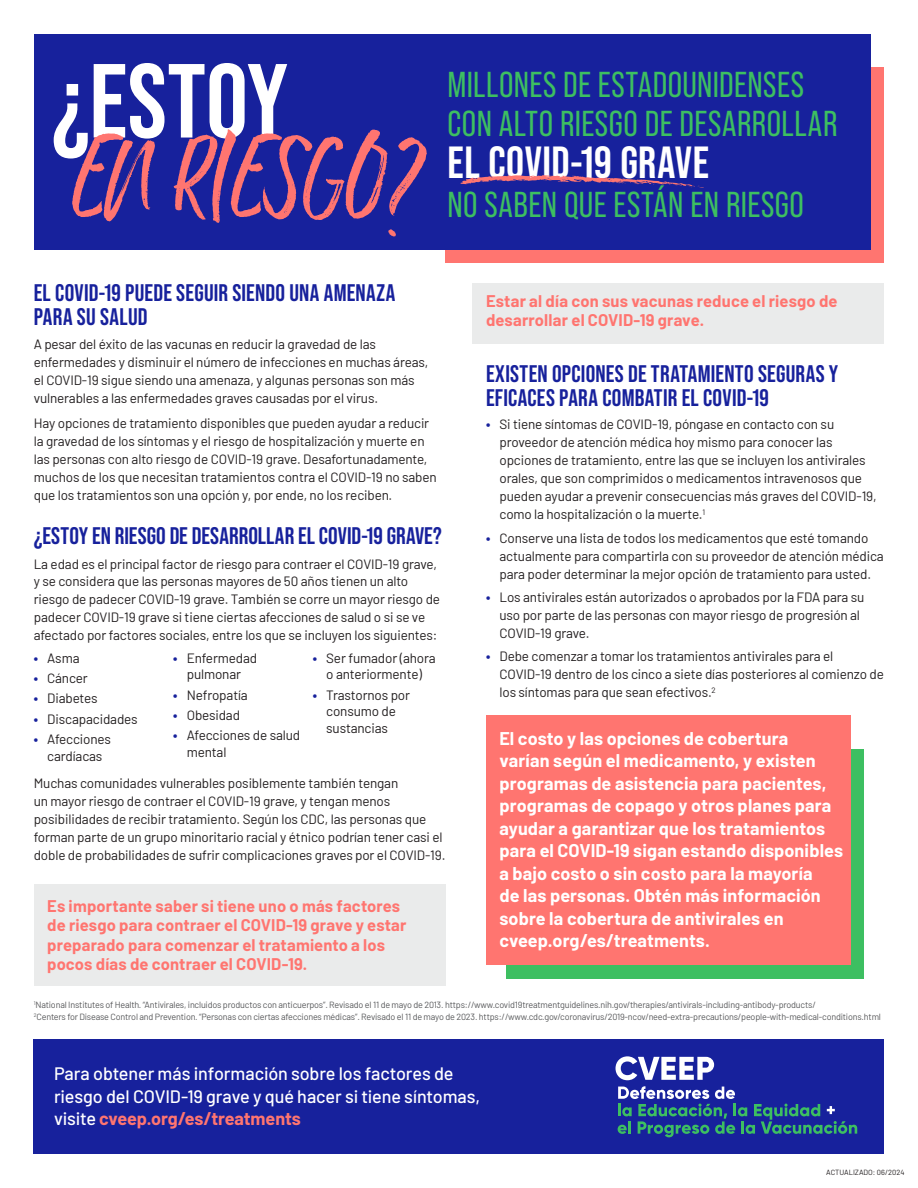
<style>
.page{position:relative;width:918px;height:1188px;background:#fff}
.page>*{position:absolute;margin:0;border:0;box-sizing:border-box;transform-origin:0 0}
.t1{font:700 105px "Bebas Neue Pro";letter-spacing:.005em;color:#fff}
.t2{font:90px "Ernestand Emily";color:#ff7570}
.t3{font:700 45px "Bebas Neue Pro";letter-spacing:.01em;color:#fff}
.t4{font:36px/39px "Bebas Neue Pro";letter-spacing:.015em;color:#3dbf61}
.t5{font:700 24px/24px "Bebas Neue Pro";letter-spacing:.01em;color:#17219c}
.t6{font:700 18px/22.5px "Barlow";letter-spacing:.005em;color:#fff}
.t7{font:500 18px/22.5px "Barlow";letter-spacing:-.005em;color:#fff}
.t8{font:700 16.5px/19.5px "Barlow";letter-spacing:.01em;color:#ff7570}
.t9{font:13.5px/18px "Barlow";letter-spacing:-.01em;color:#231f20}
.t10{font:9px/11.9px "Barlow";letter-spacing:-.02em;color:#58595b}
.t11{font:7.5px "Barlow";color:#231f20}
.s1{font-size:105px}
.s2{font-weight:700;color:#17219c}
.s3{font-weight:700;color:#ff7570}
</style>
<div class="page">
<div style="left:506px;top:749px;width:358px;height:230px;background:#3dbf61"></div>
<div style="left:34px;top:1040px;width:850px;height:114px;background:#17219c"></div>
<div style="left:446px;top:68px;width:438px;height:195px;background:#ff7570"></div>
<div style="left:486px;top:716px;width:364px;height:249px;background:#ff7570"></div>
<div style="left:34px;top:34px;width:837px;height:216px;background:#17219c"></div>
<div style="left:34px;top:884px;width:412px;height:102px;background:#eaebeb"></div>
<div style="left:472px;top:284px;width:412px;height:60px;background:#eaebeb"></div>
<svg style="left:460px;top:175px;width:244px;height:13px"></svg>
<svg style="left:618px;top:1086px;width:239px;height:51px"></svg>
<svg style="left:616px;top:1056px;width:98px;height:24px"></svg>
<h1 class="t1" style="left:52px;top:41px;width:238px">¿ESTOY</h1>
<h2 class="t2" style="left:71px;top:123px;width:358px">EN RIESGO<span class="s1">?</span></h2>
<h3 class="t4" style="left:448px;top:65px;width:391px">MILLONES DE ESTADOUNIDENSES<br>CON ALTO RIESGO DE DESARROLLAR</h3>
<h3 class="t3" style="left:448px;top:136px;width:263px">EL COVID-19 GRAVE</h3>
<h3 class="t4" style="left:448px;top:185px;width:358px">NO SABEN QUE ESTÁN EN RIESGO</h3>
<h3 class="t5" style="left:34px;top:280px;width:363px">EL COVID-19 PUEDE SEGUIR SIENDO UNA AMENAZA<br>PARA SU SALUD</h3>
<p class="t9" style="left:34px;top:335px;width:396px">A pesar del éxito de las vacunas en reducir la gravedad de las enfermedades y disminuir el número de infecciones en muchas áreas, el COVID-19 sigue siendo una amenaza, y algunas personas son más vulnerables a las enfermedades graves causadas por el virus.</p>
<p class="t9" style="left:34px;top:413px;width:405px">Hay opciones de tratamiento disponibles que pueden ayudar a reducir la gravedad de los síntomas y el riesgo de hospitalización y muerte en las personas con alto riesgo de COVID-19 grave. Desafortunadamente, muchos de los que necesitan tratamientos contra el COVID-19 no saben que los tratamientos son una opción y, por ende, no los reciben.</p>
<h3 class="t5" style="left:34px;top:523px;width:410px">¿ESTOY EN RIESGO DE DESARROLLAR EL COVID-19 GRAVE?</h3>
<p class="t9" style="left:34px;top:554px;width:408px">La edad es el principal factor de riesgo para contraer el COVID-19 grave, y se considera que las personas mayores de 50 años tienen un alto riesgo de padecer COVID-19 grave. También se corre un mayor riesgo de padecer COVID-19 grave si tiene ciertas afecciones de salud o si se ve afectado por factores sociales, entre los que se incluyen los siguientes:</p>
<p class="t9" style="left:34px;top:648px;width:47px"><span class="s2">•</span> Asma</p>
<p class="t9" style="left:34px;top:668px;width:56px"><span class="s2">•</span> Cáncer</p>
<p class="t9" style="left:34px;top:689px;width:65px"><span class="s2">•</span> Diabetes</p>
<p class="t9" style="left:34px;top:709px;width:105px"><span class="s2">•</span> Discapacidades</p>
<p class="t9" style="left:34px;top:730px;width:79px;line-height:16.5px;text-align:center"><span class="s2">•</span> Afecciones cardíacas</p>
<p class="t9" style="left:173px;top:649px;width:85px;line-height:16.5px;text-align:center"><span class="s2">•</span> Enfermedad pulmonar</p>
<p class="t9" style="left:173px;top:685px;width:76px"><span class="s2">•</span> Nefropatía</p>
<p class="t9" style="left:173px;top:705px;width:68px"><span class="s2">•</span> Obesidad</p>
<p class="t9" style="left:187px;top:726px;width:115px;line-height:16.5px;text-indent:-14px"><span class="s2">•</span> Afecciones de salud mental</p>
<p class="t9" style="left:313px;top:649px;width:125px;line-height:16.5px;text-align:center"><span class="s2">•</span> Ser fumador (ahora o anteriormente)</p>
<p class="t9" style="left:326px;top:685px;width:85px;line-height:16.5px;text-indent:-14px"><span class="s2">•</span> Trastornos por consumo de sustancias</p>
<p class="t9" style="left:34px;top:773px;width:413px">Muchas comunidades vulnerables posiblemente también tengan<br>un mayor riesgo de contraer el COVID-19 grave, y tengan menos posibilidades de recibir tratamiento. Según los CDC, las personas que forman parte de un grupo minoritario racial y étnico podrían tener casi el doble de probabilidades de sufrir complicaciones graves por el COVID-19.</p>
<p class="t8" style="left:47px;top:895px;width:361px">Es importante saber si tiene uno o más factores de riesgo para contraer el COVID-19 grave y estar preparado para comenzar el tratamiento a los pocos días de contraer el COVID-19.</p>
<p class="t8" style="left:486px;top:290px;width:353px">Estar al día con sus vacunas reduce el riesgo de desarrollar el COVID-19 grave.</p>
<h3 class="t5" style="left:486px;top:361px;width:354px">EXISTEN OPCIONES DE TRATAMIENTO SEGURAS Y<br>EFICACES PARA COMBATIR EL COVID-19</h3>
<p class="t9" style="left:500px;top:414px;width:379px;text-indent:-14px"><span class="s2">•</span> Si tiene síntomas de COVID-19, póngase en contacto con su proveedor de atención médica hoy mismo para conocer las opciones de tratamiento, entre las que se incluyen los antivirales orales, que son comprimidos o medicamentos intravenosos que pueden ayudar a prevenir consecuencias más graves del COVID-19, como la hospitalización o la muerte.<sup>1</sup></p>
<p class="t9" style="left:500px;top:528px;width:386px;text-indent:-14px"><span class="s2">•</span> Conserve una lista de todos los medicamentos que esté tomando actualmente para compartirla con su proveedor de atención médica para poder determinar la mejor opción de tratamiento para usted.</p>
<p class="t9" style="left:500px;top:587px;width:366px;text-indent:-14px"><span class="s2">•</span> Los antivirales están autorizados o aprobados por la FDA para su uso por parte de las personas con mayor riesgo de progresión al<br>COVID-19 grave.</p>
<p class="t9" style="left:500px;top:646px;width:386px;text-indent:-14px"><span class="s2">•</span> Debe comenzar a tomar los tratamientos antivirales para el<br>COVID-19 dentro de los cinco a siete días posteriores al comienzo de los síntomas para que sean efectivos.<sup>2</sup></p>
<p class="t6" style="left:500px;top:726px;width:345px">El costo y las opciones de cobertura<br>varían según el medicamento, y existen programas de asistencia para pacientes, programas de copago y otros planes para ayudar a garantizar que los tratamientos para el COVID-19 sigan estando disponibles a bajo costo o sin costo para la mayoría<br>de las personas. Obtén más información sobre la cobertura de antivirales en cveep.org/es/treatments.</p>
<p class="t10" style="left:34px;top:998px;width:849px"><sup>1</sup>National Institutes of Health. “Antivirales, incluidos productos con anticuerpos”. Revisado el 11 de mayo de 2013. https://www.covid19treatmentguidelines.nih.gov/therapies/antivirals-including-antibody-products/<br><sup>2</sup>Centers for Disease Control and Prevention. “Personas con ciertas afecciones médicas”. Revisado el 11 de mayo de 2023. https://www.cdc.gov/coronavirus/2019-ncov/need-extra-precautions/people-with-medical-conditions.html</p>
<h3 class="t7" style="left:54px;top:1061px;width:428px">Para obtener más información sobre los factores de riesgo del COVID-19 grave y qué hacer si tiene síntomas, visite <span class="s3">cveep.org/es/treatments</span></h3>
<p class="t11" style="left:826px;top:1166px;width:80px">ACTUALIZADO: 06/2024</p>
</div>
